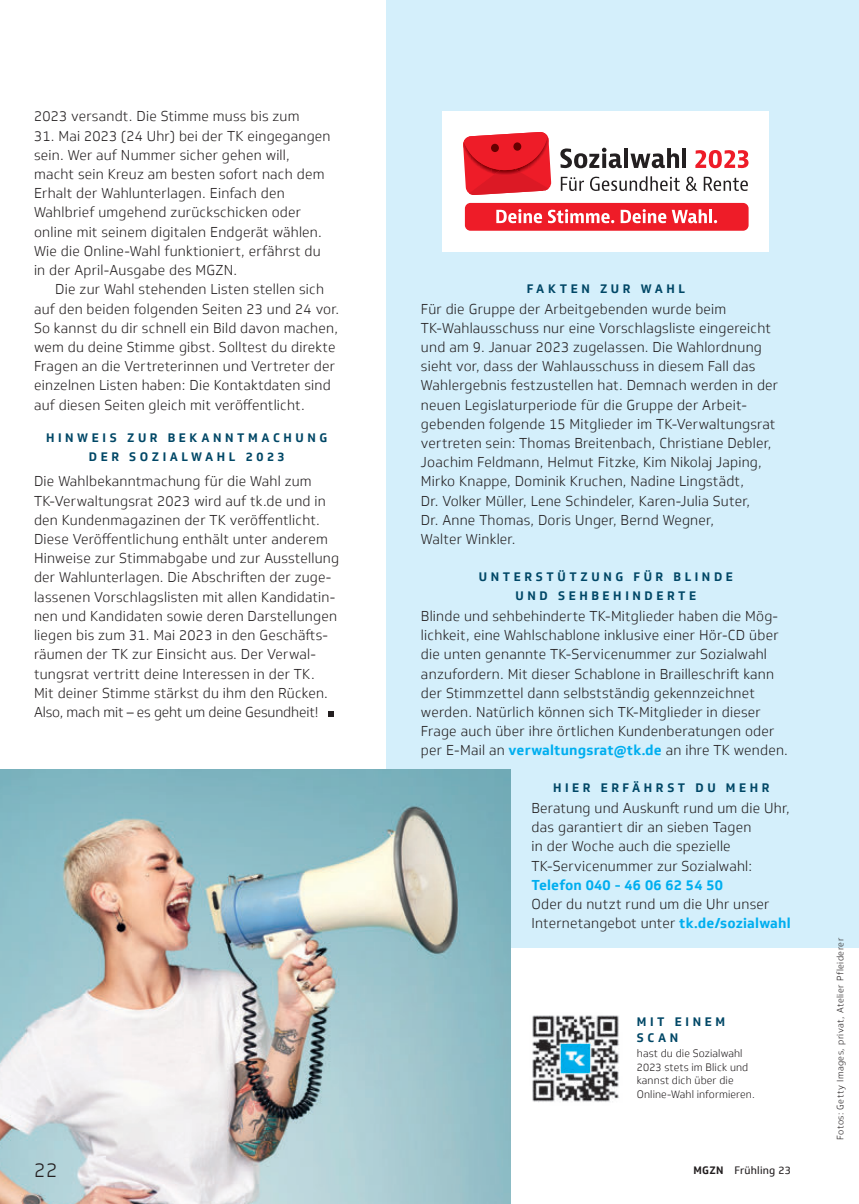
<style>
.page{position:relative;width:859px;height:1204px;background:#fff}
.page>*{position:absolute;margin:0;border:0;box-sizing:border-box;transform-origin:0 0}
.t1{font:300 19.5px "Soleto TK";color:#231f20}
.t2{font:300 13.95px/19.2px "Soleto TK";letter-spacing:.015em;color:#231f20}
.t3{font:700 12px/19.2px "Soleto TK";letter-spacing:.3em;color:#004766;text-align:center}
.t4{font:300 10.5px/13.5px "Soleto TK";letter-spacing:.01em;color:#231f20}
.t5{font:10.5px "Soleto TK";letter-spacing:.02em;color:#231f20}
.t6{font:300 9px "Soleto TK";letter-spacing:.05em;color:#231f20}
.s1{font-weight:700;color:#00aeef}
.s2{font-weight:700}
</style>
<div class="page">
<div style="left:387px;top:0;width:472px;height:947px;background:#d4effb"></div>
<img style="left:0;top:769px;width:510px;height:434px">
<svg style="left:329px;top:711px;width:5px;height:6px"></svg>
<div style="left:443px;top:111px;width:326px;height:140px;background:#fff"></div>
<svg style="left:463px;top:132px;width:88px;height:63px;background:#e7303b"></svg>
<div style="left:513px;top:142px;width:8px;height:9px;background:#670000;border-radius:4px"></div>
<div style="left:491px;top:144px;width:8px;height:8px;background:#670000;border-radius:4px"></div>
<div style="left:465px;top:203px;width:284px;height:28px;background:#ee1c28;border-radius:6px"></div>
<svg style="left:496px;top:209px;width:46px;height:14px"></svg>
<svg style="left:548px;top:209px;width:66px;height:14px"></svg>
<svg style="left:621px;top:209px;width:45px;height:14px"></svg>
<svg style="left:672px;top:209px;width:35px;height:14px"></svg>
<hr style="left:709px;top:209px;width:3px;height:14px;background:#fff">
<svg style="left:560px;top:148px;width:62px;height:20px"></svg>
<hr style="left:624px;top:148px;width:4px;height:20px;background:#231f20">
<svg style="left:630px;top:148px;width:49px;height:20px"></svg>
<hr style="left:682px;top:148px;width:4px;height:20px;background:#231f20">
<svg style="left:695px;top:150px;width:53px;height:18px"></svg>
<svg style="left:561px;top:177px;width:23px;height:14px"></svg>
<svg style="left:590px;top:176px;width:90px;height:15px"></svg>
<svg style="left:686px;top:176px;width:11px;height:15px"></svg>
<svg style="left:704px;top:177px;width:44px;height:14px"></svg>
<img style="left:532px;top:1015px;width:87px;height:87px">
<hr style="left:858px;top:111px;width:1px;height:433px;background:#00aeef">
<hr style="left:858px;top:621px;width:1px;height:480px;background:#00aeef">
<p class="t2" style="left:34px;top:107px;width:267px">2023 versandt. Die Stimme muss bis zum</p>
<p class="t2" style="left:34px;top:126px;width:298px">31. Mai 2023 (24 Uhr) bei der TK eingegangen</p>
<p class="t2" style="left:34px;top:145px;width:257px">sein. Wer auf Nummer sicher gehen will,</p>
<p class="t2" style="left:34px;top:165px;width:292px">macht sein Kreuz am besten sofort nach dem</p>
<p class="t2" style="left:34px;top:184px;width:252px">Erhalt der Wahlunterlagen. Einfach den</p>
<p class="t2" style="left:34px;top:203px;width:269px">Wahlbrief umgehend zurückschicken oder</p>
<p class="t2" style="left:34px;top:222px;width:289px">online mit seinem digitalen Endgerät wählen.</p>
<p class="t2" style="left:34px;top:241px;width:288px">Wie die Online-Wahl funktioniert, erfährst du</p>
<p class="t2" style="left:34px;top:261px;width:205px">in der April-Ausgabe des MGZN.</p>
<p class="t2" style="left:55px;top:280px;width:270px">Die zur Wahl stehenden Listen stellen sich</p>
<p class="t2" style="left:34px;top:299px;width:307px">auf den beiden folgenden Seiten 23 und 24 vor.</p>
<p class="t2" style="left:34px;top:318px;width:306px">So kannst du dir schnell ein Bild davon machen,</p>
<p class="t2" style="left:34px;top:337px;width:303px">wem du deine Stimme gibst. Solltest du direkte</p>
<p class="t2" style="left:34px;top:357px;width:303px">Fragen an die Vertreterinnen und Vertreter der</p>
<p class="t2" style="left:34px;top:376px;width:298px">einzelnen Listen haben: Die Kontaktdaten sind</p>
<p class="t2" style="left:34px;top:395px;width:272px">auf diesen Seiten gleich mit veröffentlicht.</p>
<p class="t3" style="left:46px;top:428px;width:283px">HINWEIS ZUR BEKANNTMACHUNG<br>DER SOZIALWAHL 2023</p>
<p class="t2" style="left:34px;top:472px;width:307px">Die Wahlbekanntmachung für die Wahl zum TK-Verwaltungsrat 2023 wird auf tk.de und in den Kundenmagazinen der TK veröffentlicht.<br>Diese Veröffentlichung enthält unter anderem Hinweise zur Stimmabgabe und zur Ausstellung der Wahlunterlagen. Die Abschriften der zuge&shy;lassenen Vorschlagslisten mit allen Kandidatin&shy;nen und Kandidaten sowie deren Darstellungen liegen bis zum 31. Mai 2023 in den Geschäfts&shy;räumen der TK zur Einsicht aus. Der Verwal&shy;tungsrat vertritt deine Interessen in der TK.<br>Mit deiner Stimme stärkst du ihm den Rücken.<br>Also, mach mit – es geht um deine Gesundheit!</p>
<p class="t3" style="left:527px;top:279px;width:160px">FAKTEN ZUR WAHL</p>
<p class="t2" style="left:421px;top:299px;width:359px">Für die Gruppe der Arbeitgebenden wurde beim TK-Wahlausschuss nur eine Vorschlagsliste eingereicht und am 9. Januar 2023 zugelassen. Die Wahlordnung sieht vor, dass der Wahlausschuss in diesem Fall das Wahlergebnis festzustellen hat. Demnach werden in der neuen Legislaturperiode für die Gruppe der Arbeit&shy;gebenden folgende 15 Mitglieder im TK-Verwaltungsrat vertreten sein: Thomas Breitenbach, Christiane Debler, Joachim Feldmann, Helmut Fitzke, Kim Nikolaj Japing, Mirko Knappe, Dominik Kruchen, Nadine Lingstädt,<br>Dr. Volker Müller, Lene Schindeler, Karen-Julia Suter,<br>Dr. Anne Thomas, Doris Unger, Bernd Wegner,<br>Walter Winkler.</p>
<p class="t3" style="left:479px;top:567px;width:256px">UNTERSTÜTZUNG FÜR BLINDE<br>UND SEHBEHINDERTE</p>
<p class="t2" style="left:421px;top:606px;width:368px">Blinde und sehbehinderte TK-Mitglieder haben die Mög&shy;lichkeit, eine Wahlschablone inklusive einer Hör-CD über die unten genannte TK-Servicenummer zur Sozialwahl anzufordern. Mit dieser Schablone in Brailleschrift kann der Stimmzettel dann selbstständig gekennzeichnet werden. Natürlich können sich TK-Mitglieder in dieser Frage auch über ihre örtlichen Kundenberatungen oder per E-Mail an <span class="s1">verwaltungsrat@tk.de</span> an ihre TK wenden.</p>
<p class="t3" style="left:553px;top:778px;width:218px">HIER ERFÄHRST DU MEHR</p>
<p class="t2" style="left:531px;top:798px;width:261px">Beratung und Auskunft rund um die Uhr, das garantiert dir an sieben Tagen<br>in der Woche auch die spezielle TK-Servicenummer zur Sozialwahl:<br><span class="s1">Telefon 040 - 46 06 62 54 50<br></span>Oder du nutzt rund um die Uhr unser Internetangebot unter <span class="s1">tk.de/sozialwahl</span></p>
<p class="t3" style="left:637px;top:1013px;width:90px;line-height:16.2px;text-align:left">MIT EINEM<br>SCAN</p>
<p class="t4" style="left:637px;top:1046px;width:119px">hast du die Sozialwahl<br>2023 stets im Blick und kannst dich über die<br>Online-Wahl informieren.</p>
<h1 class="t1" style="left:34px;top:1158px;width:25px">22</h1>
<p class="t5" style="left:693px;top:1163px;width:99px"><span class="s2">MGZN</span> Frühling 23</p>
<p class="t6" style="left:835px;top:1139px;width:203px;rotate:-90deg">Fotos: Getty Images, privat, Atelier Pfleiderer</p>
</div>
